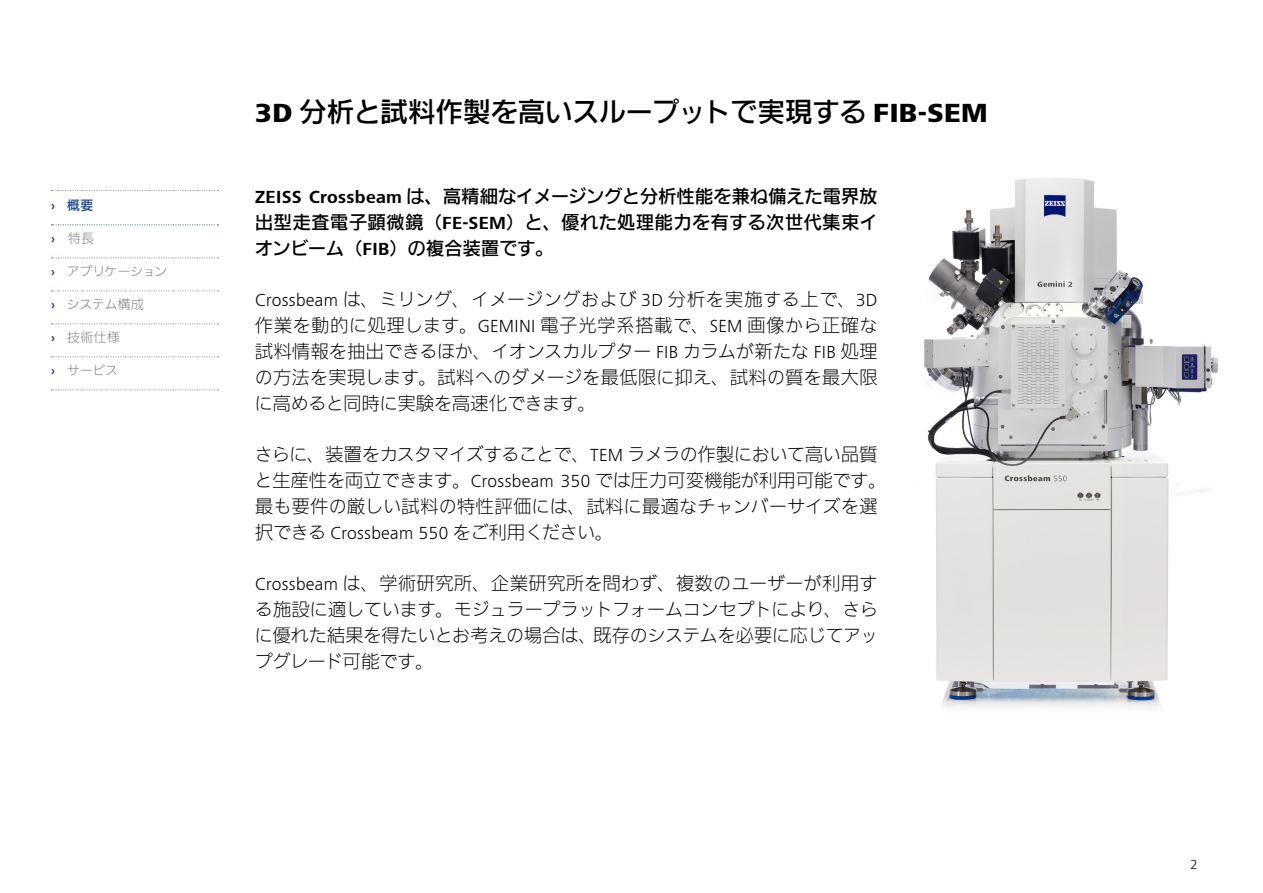
<style>
.page{position:relative;width:1263px;height:893px;background:#fff}
.page>*{position:absolute;margin:0;border:0;box-sizing:border-box;transform-origin:0 0}
.t1{font:500 27px "Iwa N Go Pro";color:#000}
.t2{font:300 18px/25.8px "Iwa N Go Pro";letter-spacing:.005em;color:#000;text-align:justify}
.t3{font:500 18px/25.8px "Iwa N Go Pro";letter-spacing:.035em;color:#000;text-align:justify}
.t4{font:300 13.5px "ZEISS Frutiger Next W1 G";color:#000}
.t5{font:300 12.75px "Iwa N Go Pro";letter-spacing:-.005em;color:#7c7b7b}
.t6{font:500 12.75px "Iwa N Go Pro";color:#134392}
.s1{font-family:"ZEISS Frutiger Next W1 G";font-weight:700;color:#164194}
.s2{font-family:"ZEISS Frutiger Next W1 G";font-weight:800}
.s3{font-family:"ZEISS Frutiger Next W1 G";font-weight:700}
.s4{font-family:"ZEISS Frutiger Next W1 G"}
</style>
<div class="page">
<img style="left:924px;top:178px;width:294px;height:530px">
<svg style="left:51px;top:224px;width:168px;height:1px"></svg>
<svg style="left:51px;top:257px;width:168px;height:1px"></svg>
<svg style="left:51px;top:290px;width:168px;height:1px"></svg>
<svg style="left:51px;top:323px;width:168px;height:1px"></svg>
<svg style="left:51px;top:356px;width:168px;height:1px"></svg>
<svg style="left:51px;top:389px;width:168px;height:1px"></svg>
<svg style="left:51px;top:190px;width:168px;height:1px"></svg>
<p class="t6" style="left:51px;top:196px;width:44px"><span class="s1">›</span> 概要</p>
<p class="t5" style="left:51px;top:229px;width:45px"><span class="s1">›</span> 特長</p>
<p class="t5" style="left:51px;top:262px;width:118px"><span class="s1">›</span> アプリケーション</p>
<p class="t5" style="left:51px;top:295px;width:94px"><span class="s1">›</span> システム構成</p>
<p class="t5" style="left:51px;top:328px;width:70px"><span class="s1">›</span> 技術仕様</p>
<p class="t5" style="left:51px;top:361px;width:69px"><span class="s1">›</span> サービス</p>
<h1 class="t1" style="left:255px;top:91px;width:734px"><span class="s2">3D</span> 分析と試料作製を高いスループットで実現する <span class="s2">FIB-SEM</span></h1>
<p class="t3" style="left:255px;top:182px;width:624px"><span class="s3">ZEISS Crossbeam</span> は、高精細なイメージングと分析性能を兼ね備えた電界放出型走査電子顕微鏡（<span class="s3">FE-SEM</span>）と、優れた処理能力を有する次世代集束イオンビーム（<span class="s3">FIB</span>）の複合装置です。</p>
<p class="t2" style="left:255px;top:286px;width:624px"><span class="s4">Crossbeam</span> は、ミリング、イメージングおよび <span class="s4">3D</span> 分析を実施する上で、<span class="s4">3D</span>作業を動的に処理します。<span class="s4">GEMINI</span> 電子光学系搭載で、<span class="s4">SEM</span> 画像から正確な試料情報を抽出できるほか、イオンスカルプター <span class="s4">FIB</span> カラムが新たな <span class="s4">FIB</span> 処理の方法を実現します。試料へのダメージを最低限に抑え、試料の質を最大限に高めると同時に実験を高速化できます。</p>
<p class="t2" style="left:255px;top:440px;width:633px;text-align:left">さらに、装置をカスタマイズすることで、<span class="s4">TEM</span> ラメラの作製において高い品質と生産性を両立できます。<span class="s4">Crossbeam 350</span> では圧力可変機能が利用可能です。最も要件の厳しい試料の特性評価には、試料に最適なチャンバーサイズを選択できる <span class="s4">Crossbeam 550</span> をご利用ください。</p>
<p class="t2" style="left:255px;top:569px;width:625px"><span class="s4">Crossbeam</span> は、学術研究所、企業研究所を問わず、複数のユーザーが利用する施設に適しています。モジュラープラットフォームコンセプトにより、さらに優れた結果を得たいとお考えの場合は、既存のシステムを必要に応じてアップグレード可能です。</p>
<p class="t4" style="left:1190px;top:855px;width:9px">2</p>
</div>
